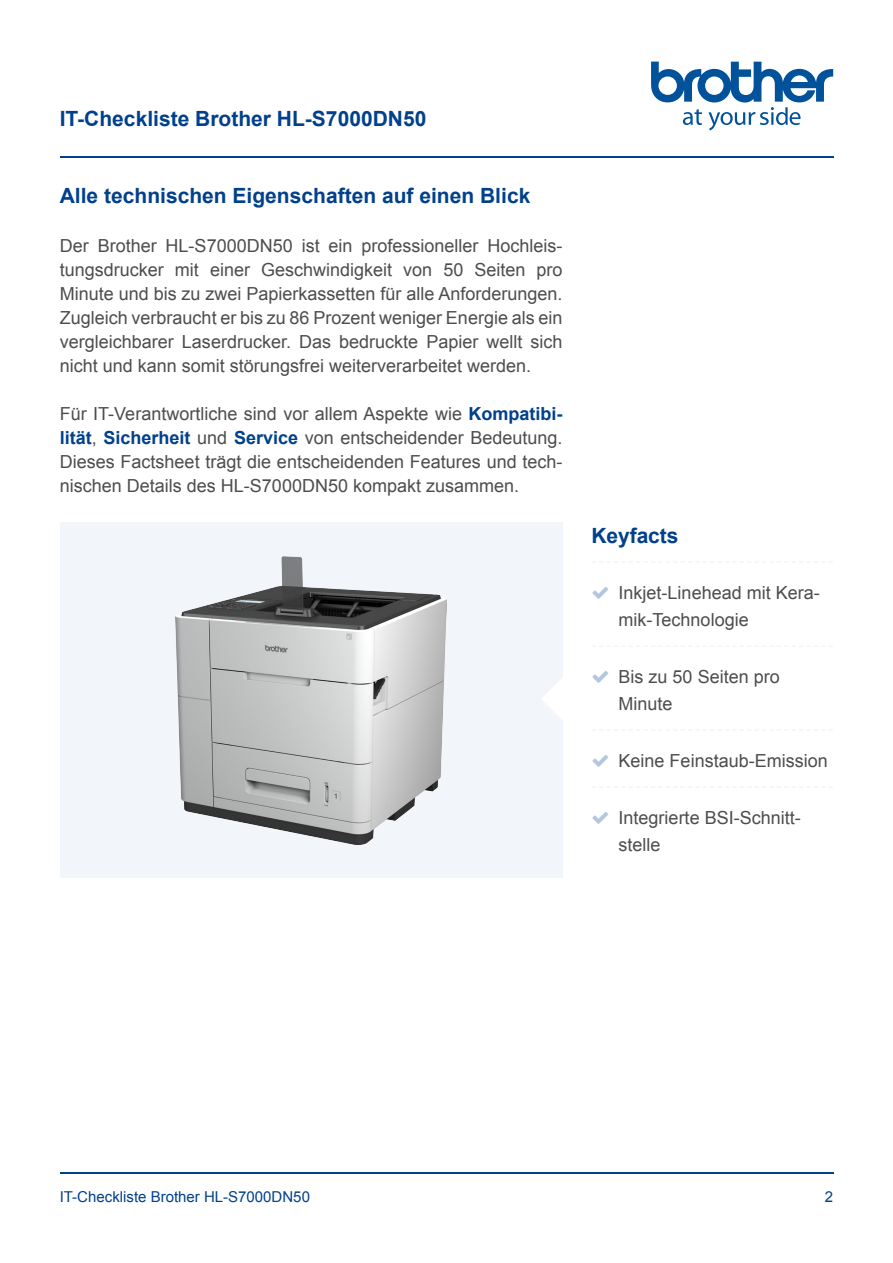
<style>
.page{position:relative;width:893px;height:1263px;background:#fff}
.page>*{position:absolute;margin:0;border:0;box-sizing:border-box;transform-origin:0 0}
.t1{font:700 21px "Arial";color:#00408c}
.t2{font:18px/24px "Arial";color:#4d4d4d}
.t3{font:15px "Arial";color:#00408c}
.s1{font-weight:700;color:#00408c}
</style>
<div class="page">
<hr style="left:60px;top:156px;width:773px;height:2px;background:#00408c">
<svg style="left:651px;top:62px;width:182px;height:68px"></svg>
<hr style="left:60px;top:1172px;width:773px;height:2px;background:#00408c">
<div style="left:60px;top:522px;width:502px;height:356px;background:#f2f5f9"></div>
<img style="left:176px;top:556px;width:270px;height:289px">
<svg style="left:592px;top:562px;width:241px;height:1px"></svg>
<svg style="left:592px;top:646px;width:241px;height:1px"></svg>
<svg style="left:592px;top:730px;width:241px;height:1px"></svg>
<svg style="left:592px;top:787px;width:241px;height:1px"></svg>
<svg style="left:542px;top:676px;width:21px;height:43px"></svg>
<p class="t1" style="left:60px;top:104px;width:368px">IT-Checkliste Brother HL-S7000DN50</p>
<p class="t1" style="left:60px;top:181px;width:472px">Alle technischen Eigenschaften auf einen Blick</p>
<p class="t2" style="left:60px;top:234px;width:504px;text-align:justify">Der Brother HL-S7000DN50 ist ein professioneller Hochleis&shy;tungsdrucker mit einer Geschwindigkeit von 50 Seiten pro Minute und bis zu zwei Papierkassetten für alle Anforderungen.<br>Zugleich verbraucht er bis zu 86 Prozent weniger Energie als ein vergleichbarer Laserdrucker. Das bedruckte Papier wellt sich nicht und kann somit störungsfrei weiterverarbeitet werden.</p>
<p class="t2" style="left:60px;top:402px;width:504px;text-align:justify">Für IT-Verantwortliche sind vor allem Aspekte wie <span class="s1">Kompatibi&shy;lität</span>, <span class="s1">Sicherheit</span> und <span class="s1">Service</span> von entscheidender Bedeutung.<br>Dieses Factsheet trägt die entscheidenden Features und tech&shy;nischen Details des HL-S7000DN50 kompakt zusammen.</p>
<p class="t1" style="left:591px;top:521px;width:88px">Keyfacts</p>
<p class="t2" style="left:618px;top:579px;width:203px;line-height:27px">Inkjet-Linehead mit Kera&shy;mik-Technologie</p>
<p class="t2" style="left:618px;top:663px;width:163px;line-height:27px">Bis zu 50 Seiten pro<br>Minute</p>
<p class="t2" style="left:618px;top:748px;width:211px">Keine Feinstaub-Emission</p>
<p class="t2" style="left:618px;top:804px;width:184px;line-height:27px">Integrierte BSI-Schnitt&shy;stelle</p>
<p class="t3" style="left:60px;top:1186px;width:252px">IT-Checkliste Brother HL-S7000DN50</p>
<p class="t3" style="left:824px;top:1186px;width:10px">2</p>
</div>
